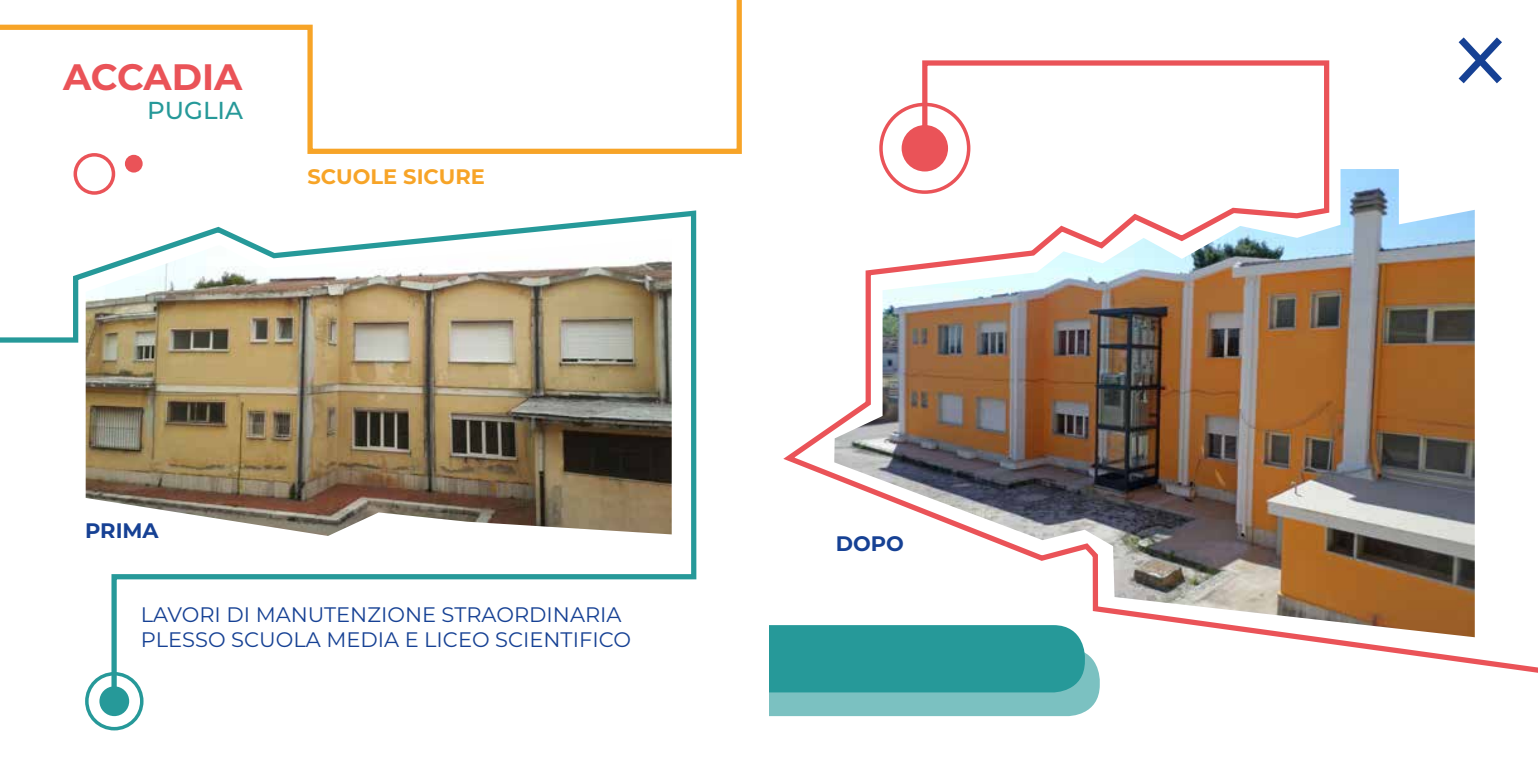
<style>
.page{position:relative;width:1538px;height:769px;background:#fff}
.page>*{position:absolute;margin:0;border:0;box-sizing:border-box;transform-origin:0 0}
.t1{font:700 36.75px "Montserrat";letter-spacing:-.01em;color:#ea5358}
.t2{font:500 24.5px "Montserrat";color:#269999}
.t3{font:21px/25.2px "Montserrat";color:#164194}
.t4{font:700 21px "Montserrat";color:#f7a427}
.t5{font:700 21px "Montserrat";color:#164194}
</style>
<div class="page">
<svg style="left:0;top:0;width:742px;height:157px"></svg>
<svg style="left:0;top:210px;width:697px;height:501px"></svg>
<div style="left:85px;top:672px;width:59px;height:58px;border:4px solid #269999;border-radius:50%"></div>
<div style="left:99px;top:686px;width:30px;height:30px;background:#269999;border-radius:50%"></div>
<img style="left:783px;top:60px;width:755px;height:613px">
<svg style="left:769px;top:625px;width:331px;height:91px;background:#44a7a7"></svg>
<div style="left:74px;top:153px;width:41px;height:42px;border:4px solid #ea5358;border-radius:50%"></div>
<div style="left:125px;top:155px;width:18px;height:18px;background:#ea5358;border-radius:50%"></div>
<svg style="left:1451px;top:37px;width:58px;height:54px"></svg>
<h1 class="t1" style="left:63px;top:50px;width:181px">ACCADIA</h1>
<p class="t2" style="left:147px;top:93px;width:97px">Pug lia</p>
<p class="t4" style="left:308px;top:161px;width:179px">SCUOLE SICURE</p>
<p class="t5" style="left:85px;top:516px;width:75px">PRI MA</p>
<p class="t3" style="left:141px;top:601px;width:492px">LAVORI DI MANUTENZIONE STRAORDINARIA<br>PLESSO SCUOLA MEDIA E LICEO SCIENTIFICO</p>
<p class="t5" style="left:836px;top:529px;width:70px">DOPO</p>
</div>
